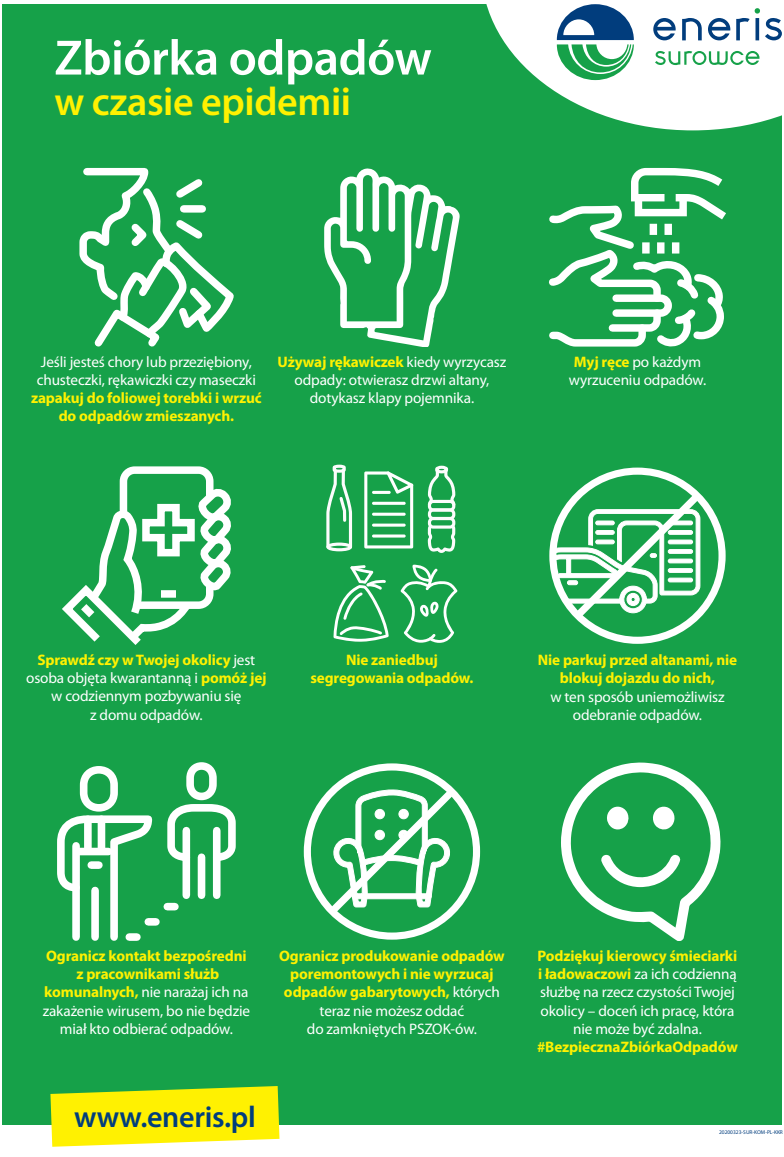
<style>
.page{position:relative;width:784px;height:1157px;background:#fff}
.page>*{position:absolute;margin:0;border:0;box-sizing:border-box;transform-origin:0 0}
.t1{font:600 50px "Myriad Pro";letter-spacing:-.01em;color:#fff}
.t2{font:600 40px "Myriad Pro";letter-spacing:-.01em;color:#fff101}
.t3{font:600 30px "Myriad Pro";letter-spacing:-.01em;color:#013d7d}
.t4{font:15.2px/18.3px "Myriad Pro";letter-spacing:-.01em;color:#fff;text-align:center}
.t5{font:700 15.2px/18.3px "Myriad Pro";letter-spacing:-.01em;color:#fff101;text-align:center}
.t6{font:5.5px "Myriad Pro";color:#013d7d}
.s1{font-weight:700;color:#fff101}
.s2{font-weight:400;color:#fff}
</style>
<div class="page">
<div style="left:2px;top:4px;width:779px;height:1120px;background:#16a149"></div>
<svg style="left:486px;top:4px;width:296px;height:126px;fill:#fff"></svg>
<svg style="left:653px;top:18px;width:22px;height:22px"></svg>
<svg style="left:708px;top:18px;width:22px;height:22px"></svg>
<svg style="left:682px;top:18px;width:19px;height:22px"></svg>
<svg style="left:736px;top:8px;width:45px;height:32px"></svg>
<svg style="left:557px;top:4px;width:76px;height:76px"></svg>
<svg style="left:655px;top:51px;width:104px;height:14px"></svg>
<svg style="left:79px;top:168px;width:155px;height:178px"></svg>
<svg style="left:62px;top:466px;width:169px;height:179px"></svg>
<svg style="left:57px;top:811px;width:99px;height:130px"></svg>
<div style="left:80px;top:766px;width:38px;height:45px;border:8px solid #fff;border-radius:15px"></div>
<div style="left:72px;top:846px;width:8px;height:91px;background:#fff"></div>
<div style="left:91px;top:890px;width:8px;height:47px;background:#fff"></div>
<div style="left:213px;top:830px;width:7px;height:65px;background:#fff"></div>
<div style="left:182px;top:830px;width:8px;height:65px;background:#fff"></div>
<div style="left:198px;top:857px;width:7px;height:38px;background:#fff"></div>
<svg style="left:167px;top:762px;width:69px;height:103px"></svg>
<div style="left:129px;top:933px;width:8px;height:8px;background:#fff"></div>
<div style="left:148px;top:918px;width:8px;height:7px;background:#fff"></div>
<div style="left:167px;top:903px;width:8px;height:7px;background:#fff"></div>
<div style="left:98px;top:819px;width:7px;height:29px;background:#fff"></div>
<div style="left:79px;top:847px;width:29px;height:8px;background:#fff"></div>
<div style="left:91px;top:861px;width:8px;height:8px;background:#fff"></div>
<div style="left:84px;top:819px;width:8px;height:29px;background:#fff"></div>
<svg style="left:324px;top:168px;width:135px;height:178px"></svg>
<div style="left:304px;top:763px;width:176px;height:176px;border:7px solid #fff;border-radius:50%"></div>
<svg style="left:323px;top:782px;width:138px;height:138px"></svg>
<svg style="left:549px;top:168px;width:177px;height:178px"></svg>
<div style="left:634px;top:194px;width:52px;height:22px;border:7px solid #fff"></div>
<div style="left:549px;top:467px;width:176px;height:177px;border:7px solid #fff;border-radius:50%"></div>
<svg style="left:553px;top:487px;width:153px;height:137px"></svg>
<svg style="left:561px;top:762px;width:159px;height:179px"></svg>
<svg style="left:364px;top:471px;width:49px;height:77px"></svg>
<hr style="left:372px;top:534px;width:33px;height:3px;background:#fff;border-radius:2px">
<hr style="left:372px;top:513px;width:33px;height:3px;background:#fff;border-radius:2px">
<hr style="left:372px;top:502px;width:33px;height:3px;background:#fff;border-radius:2px">
<hr style="left:372px;top:491px;width:18px;height:3px;background:#fff;border-radius:2px">
<svg style="left:428px;top:466px;width:27px;height:36px"></svg>
<div style="left:428px;top:500px;width:27px;height:11px;border:3px solid #fcfcfc;border-radius:4px"></div>
<div style="left:428px;top:508px;width:27px;height:12px;border:3px solid #fcfcfc;border-radius:4px"></div>
<div style="left:428px;top:517px;width:27px;height:11px;border:3px solid #fcfcfc;border-radius:4px"></div>
<svg style="left:428px;top:522px;width:27px;height:31px"></svg>
<svg style="left:400px;top:564px;width:57px;height:79px"></svg>
<svg style="left:333px;top:565px;width:56px;height:76px"></svg>
<div style="left:326px;top:542px;width:26px;height:9px;border:3px solid #fcfcfc;border-radius:50%"></div>
<svg style="left:326px;top:464px;width:26px;height:86px"></svg>
<svg style="left:50px;top:1086px;width:229px;height:60px;background:#eeec14"></svg>
<h1 class="t1" style="left:54px;top:26px;width:379px">Zbiórka odpadów</h1>
<h2 class="t2" style="left:54px;top:76px;width:298px">w czasie epidemii</h2>
<p class="t4" style="left:37px;top:352px;width:221px;text-align:left">Jeśli jesteś chory lub przeziębiony, chusteczki, rękawiczki czy maseczki</p>
<p class="t5" style="left:31px;top:388px;width:232px">zapakuj do foliowej torebki i wrzuć do odpadów zmieszanych.</p>
<p class="t4" style="left:277px;top:352px;width:230px"><span class="s1">Używaj rękawiczek</span> kiedy wyrzycasz odpady: otwierasz drzwi altany, dotykasz klapy pojemnika.</p>
<p class="t4" style="left:568px;top:352px;width:139px"><span class="s1">Myj ręce</span> po każdym wyrzuceniu odpadów.</p>
<p class="t4" style="left:26px;top:650px;width:242px"><span class="s1">Sprawdź czy w Twojej okolicy</span> jest osoba objęta kwarantanną i <span class="s1">pomóż jej </span>w codziennym pozbywaniu się<br>z domu odpadów.</p>
<p class="t5" style="left:310px;top:650px;width:164px">Nie zaniedbuj segregowania odpadów.</p>
<p class="t5" style="left:537px;top:650px;width:201px">Nie parkuj przed altanami, nie blokuj dojazdu do nich,</p>
<p class="t4" style="left:550px;top:687px;width:176px">w ten sposób uniemożliwisz odebranie odpadów.</p>
<p class="t4" style="left:43px;top:946px;width:209px"><span class="s1">Ogranicz kontakt bezpośredni z pracownikami służb komunalnych,</span> nie narażaj ich na zakażenie wirusem, bo nie będzie miał kto odbierać odpadów.</p>
<p class="t5" style="left:279px;top:946px;width:227px">Ogranicz produkowanie odpadów poremontowych i nie wyrzucaj odpadów gabarytowych, <span class="s2">których teraz nie możesz oddać<br>do zamkniętych PSZOK-ów.</span></p>
<h3 class="t3" style="left:74px;top:1097px;width:183px">www.eneris.pl</h3>
<p class="t4" style="left:537px;top:946px;width:201px"><span class="s1">Podziękuj kierowcy śmieciarki i ładowaczowi</span> za ich codzienną służbę na rzecz czystości Twojej okolicy – doceń ich pracę, która nie może być zdalna.</p>
<p class="t5" style="left:537px;top:1037px;width:202px">#BezpiecznaZbiórkaOdpadów</p>
<p class="t6" style="left:719px;top:1128px;width:65px">20200323-SUR-KOM-PL-KKR</p>
</div>
